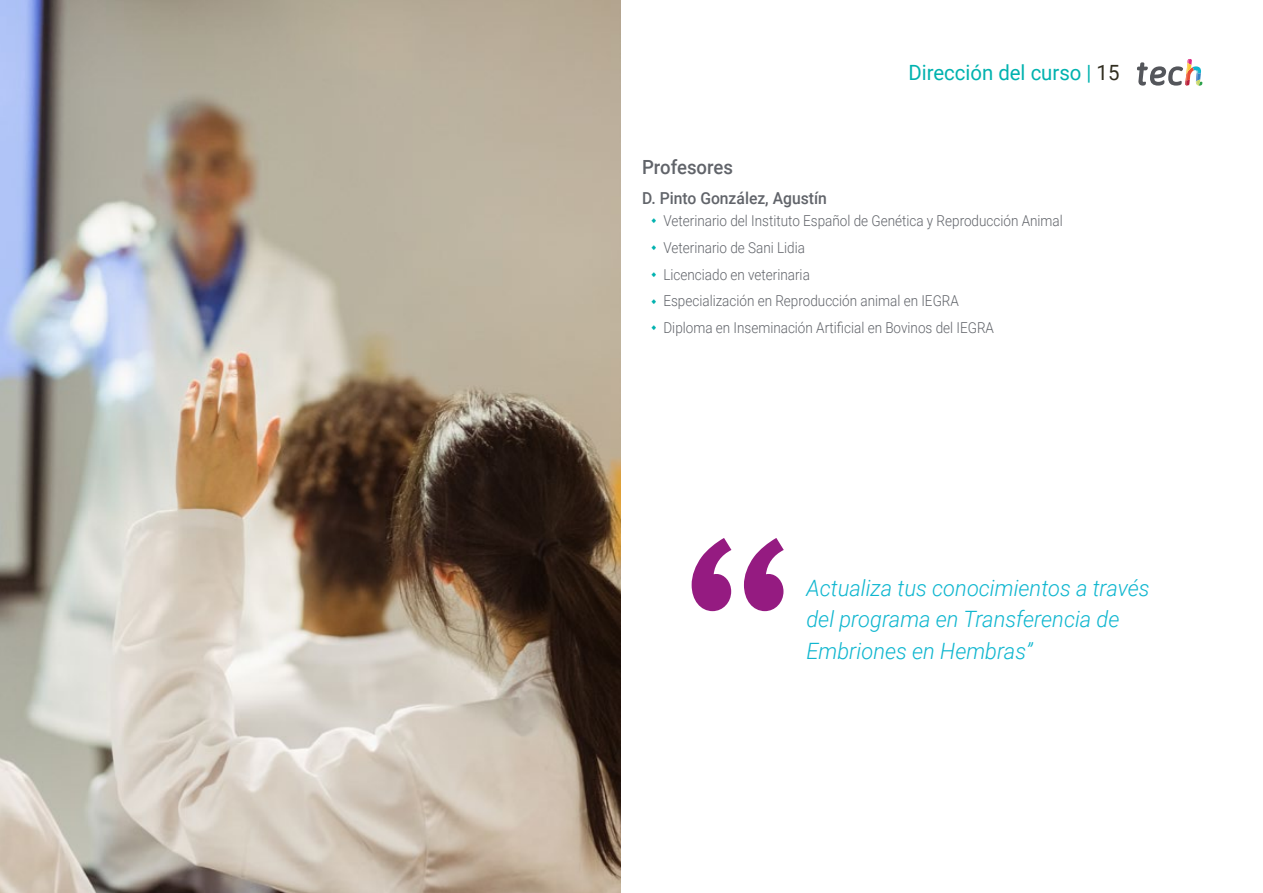
<style>
.page{position:relative;width:1263px;height:893px;background:#fff}
.page>*{position:absolute;margin:0;border:0;box-sizing:border-box;transform-origin:0 0}
.t1{font:italic 300 22.5px/31.5px "Roboto";color:#0fb6cf}
.t2{font:21px "Roboto";color:#00b2af}
.t3{font:500 19.5px "Roboto";color:#61646a;scale:.95 1}
.t4{font:500 16.5px "Roboto";color:#61646a;scale:.95 1}
.t5{font:300 15px/26.7px "Roboto";color:#61646a;scale:.9 1}
.s1{color:#312e20}
</style>
<div class="page">
<svg style="left:1137px;top:59px;width:65px;height:27px"></svg>
<img style="left:0;top:0;width:621px;height:893px">
<svg style="left:692px;top:538px;width:92px;height:73px"></svg>
<h2 class="t2" style="left:908px;top:57px;width:213px">Dirección del curso | <span class="s1">15</span></h2>
<h3 class="t3" style="left:642px;top:154px;width:97px">Profesores</h3>
<p class="t4" style="left:642px;top:186px;width:196px">D. Pinto González, Agustín</p>
<p class="t5" style="left:663px;top:207px;width:445px">Veterinario del Instituto Español de Genética y Reproducción Animal Veterinario de Sani Lidia<br>Licenciado en veterinaria<br>Especialización en Reproducción animal en IEGRA<br>Diploma en Inseminación Artificial en Bovinos del IEGRA</p>
<h1 class="t1" style="left:806px;top:571px;width:345px">Actualiza tus conocimientos a través del programa en Transferencia de<br>Embriones en Hembras”</h1>
</div>
